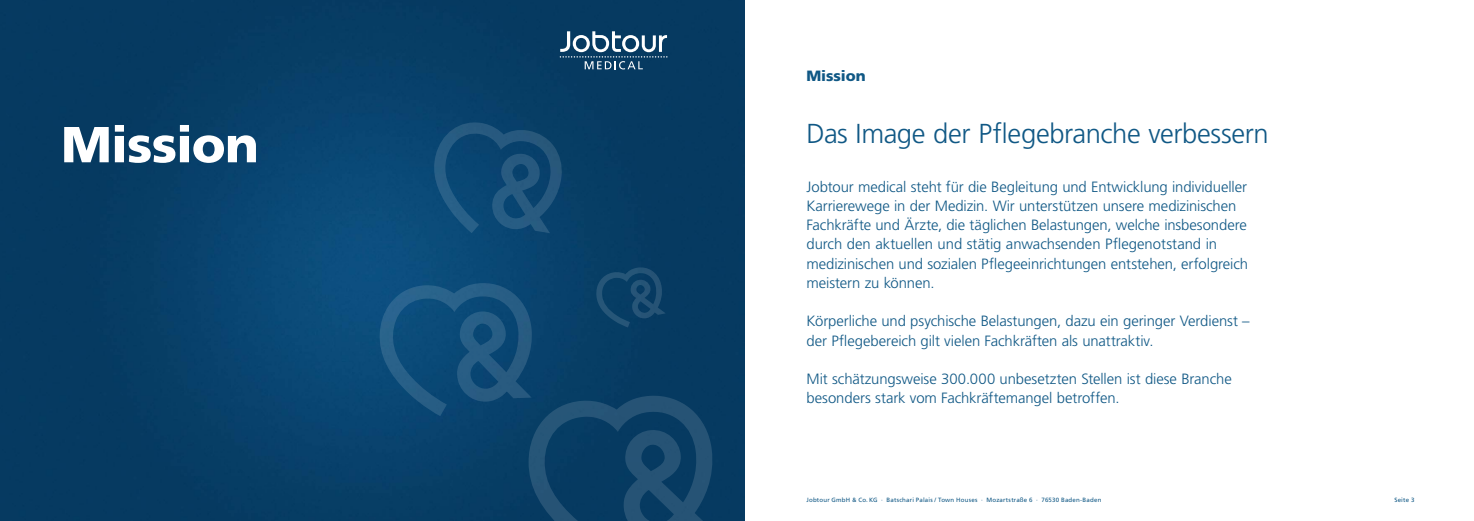
<style>
.page{position:relative;width:1474px;height:521px;background:#fff}
.page>*{position:absolute;margin:0;border:0;box-sizing:border-box;transform-origin:0 0}
.t1{font:900 50.57px "Frutiger";letter-spacing:-.015em;color:#fff}
.t2{font:300 27.39px "Frutiger";letter-spacing:-.015em;color:#105885}
.t3{font:300 14.88px/19.2px "Frutiger";letter-spacing:-.005em;color:#105885}
.t4{font:900 14.88px "Frutiger";letter-spacing:-.005em;color:#105885}
.t5{font:6.12px "Frutiger";letter-spacing:.03em;color:#105885}
</style>
<div class="page">
<img style="left:0;top:0;width:744px;height:521px">
<svg style="left:379px;top:267px;width:336px;height:254px;background:#0d446d"></svg>
<svg style="left:431px;top:119px;width:131px;height:114px;background:#134c75"></svg>
<svg style="left:559px;top:31px;width:108px;height:38px;background:#406885"></svg>
<h1 class="t1" style="left:61px;top:114px;width:199px">Mission</h1>
<p class="t4" style="left:806px;top:67px;width:61px">Mission</p>
<h2 class="t2" style="left:806px;top:118px;width:464px">Das Image der Pflegebranche verbessern</h2>
<p class="t3" style="left:806px;top:177px;width:443px">Jobtour medical steht für die Begleitung und Entwicklung individueller Karrierewege in der Medizin. Wir unterstützen unsere medizinischen Fachkräfte und Ärzte, die täglichen Belastungen, welche insbesondere durch den aktuellen und stätig anwachsenden Pflegenotstand in medizinischen und sozialen Pflegeeinrichtungen entstehen, erfolgreich meistern zu können.</p>
<p class="t3" style="left:806px;top:311px;width:445px">Körperliche und psychische Belastungen, dazu ein geringer Verdienst – der Pflegebereich gilt vielen Fachkräften als unattraktiv.</p>
<p class="t3" style="left:806px;top:369px;width:427px">Mit schätzungsweise 300.000 unbesetzten Stellen ist diese Branche besonders stark vom Fachkräftemangel betroffen.</p>
<p class="t5" style="left:806px;top:497px;width:296px">Jobtour GmbH &amp; Co. KG · Batschari Palais / Town Houses · Mozartstraße 6 · 76530 Baden-Baden</p>
<p class="t5" style="left:1394px;top:497px;width:21px">Seite 3</p>
</div>
